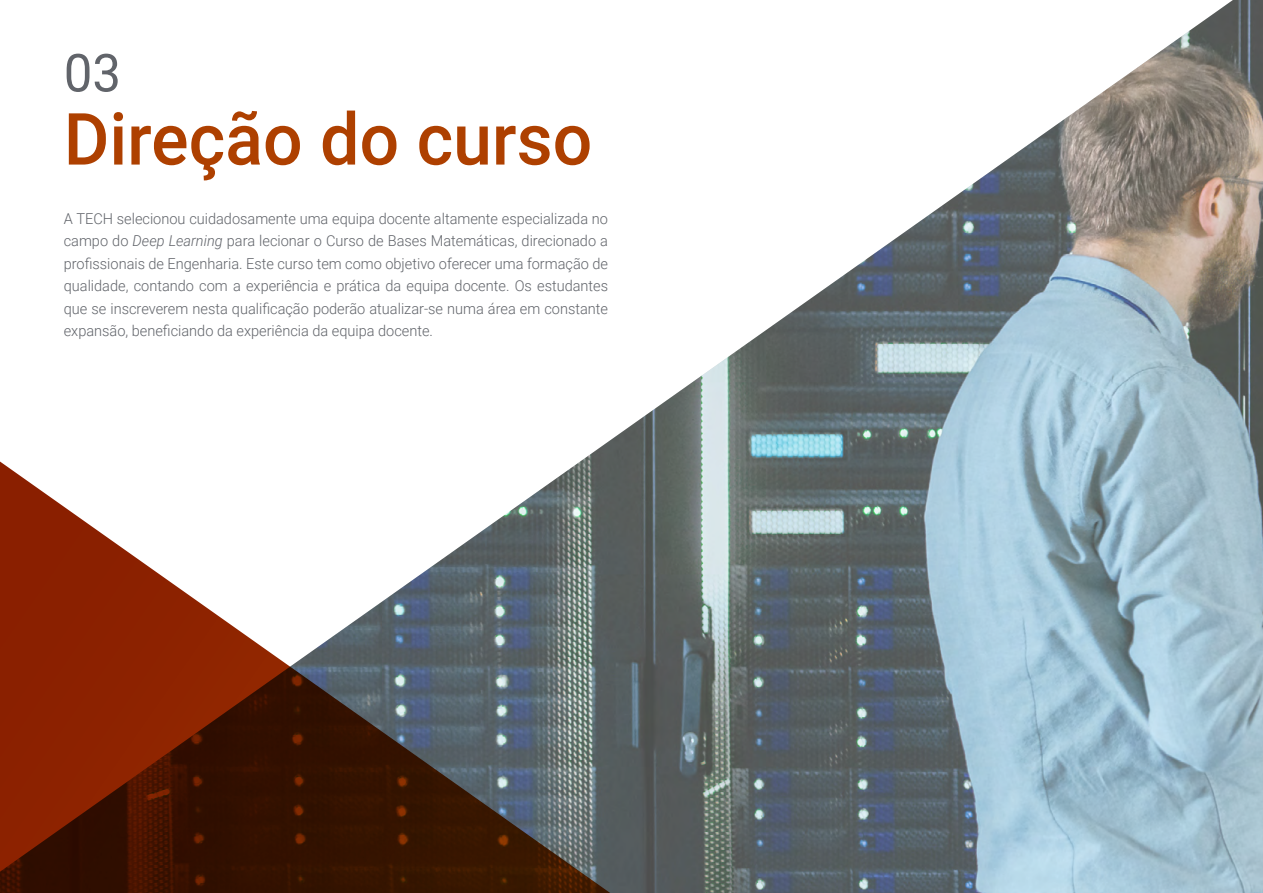
<style>
.page{position:relative;width:1263px;height:893px;background:#fff}
.page>*{position:absolute;margin:0;border:0;box-sizing:border-box;transform-origin:0 0}
.t1{font:500 72px "Roboto";color:#ae4000}
.t2{font:52.5px "Roboto";color:#61646a}
.t3{font:300 15px/22.5px "Roboto";color:#61646a;text-align:justify}
.s1{font-style:italic}
</style>
<div class="page">
<img style="left:602px;top:0;width:661px;height:893px">
<svg style="left:0;top:446px;width:640px;height:447px"></svg>
<h2 class="t2" style="left:64px;top:36px;width:59px">03</h2>
<h1 class="t1" style="left:64px;top:89px;width:530px">Direção do curso</h1>
<p class="t3" style="left:64px;top:207px;width:546px">A TECH selecionou cuidadosamente uma equipa docente altamente especializada no campo do <span class="s1">Deep Learning</span> para lecionar o Curso de Bases Matemáticas, direcionado a profissionais de Engenharia. Este curso tem como objetivo oferecer uma formação de qualidade, contando com a experiência e prática da equipa docente. Os estudantes que se inscreverem nesta qualificação poderão atualizar-se numa área em constante expansão, beneficiando da experiência da equipa docente.</p>
</div>
